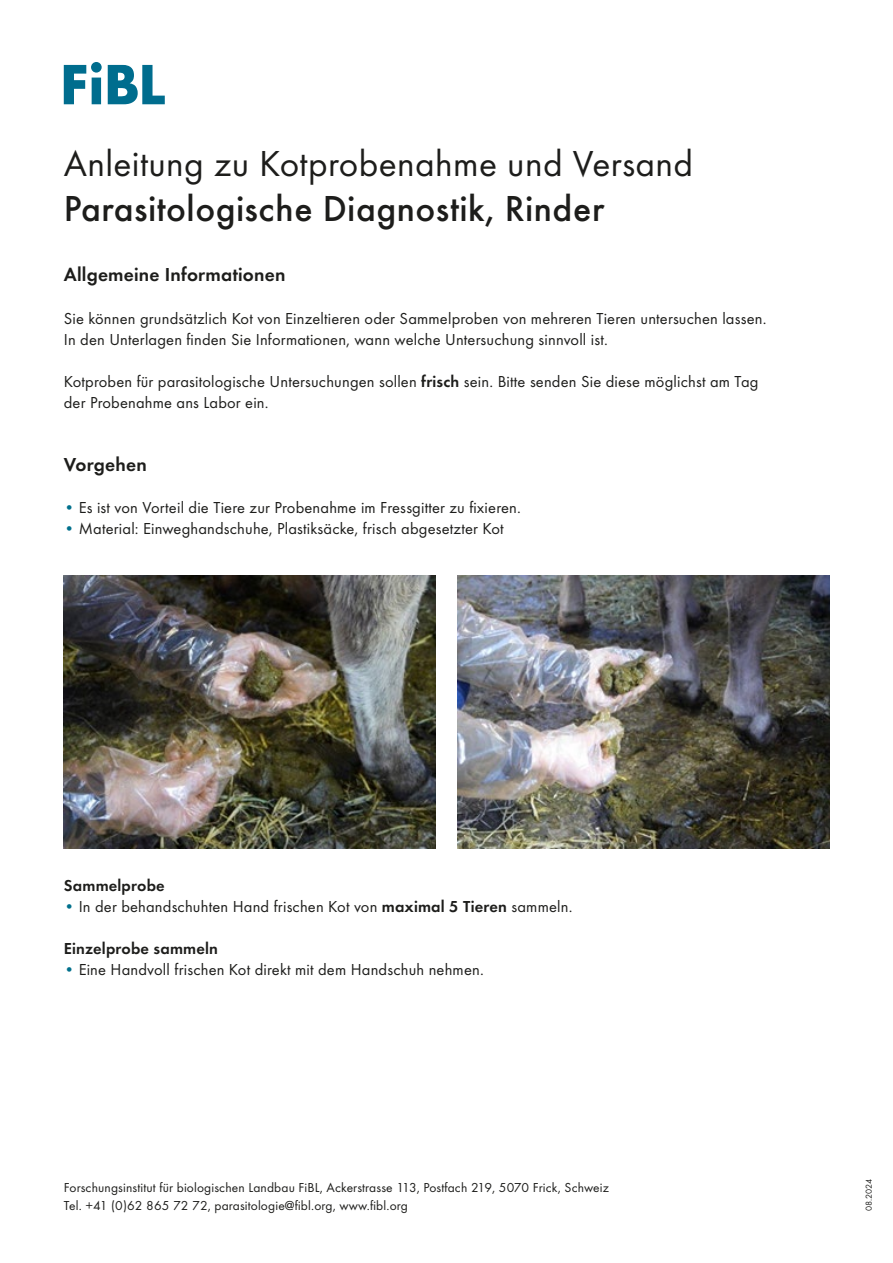
<style>
.page{position:relative;width:893px;height:1263px;background:#fff}
.page>*{position:absolute;margin:0;border:0;box-sizing:border-box;transform-origin:0 0}
.t1{font:37.5px "Function Pro";letter-spacing:.01em;color:#1d1d1b}
.t2{font:500 37.5px "Function Pro";letter-spacing:.01em;color:#1d1d1b}
.t3{font:600 19.5px "Function Pro";letter-spacing:.01em;color:#1d1d1b}
.t4{font:16.5px/21px "Function Pro";letter-spacing:.01em;color:#1d1d1b}
.t5{font:600 16.5px "Function Pro";letter-spacing:.01em;color:#1d1d1b}
.t6{font:13.5px/18px "Function Pro";letter-spacing:.01em;color:#1d1d1b}
.t7{font:9px "Function Pro";letter-spacing:.01em;color:#1d1d1b}
.s1{font-weight:600}
.s2{color:#00708c}
</style>
<div class="page">
<svg style="left:64px;top:62px;width:101px;height:42px"></svg>
<img style="left:64px;top:575px;width:372px;height:273px">
<img style="left:457px;top:575px;width:372px;height:273px">
<h1 class="t1" style="left:64px;top:142px;width:631px">Anleitung zu Kotprobenahme und Versand</h1>
<h1 class="t2" style="left:64px;top:186px;width:542px">Parasitologische Diagnostik, Rinder</h1>
<p class="t3" style="left:64px;top:263px;width:223px">Allgemeine Informationen</p>
<p class="t4" style="left:64px;top:307px;width:704px">Sie können grundsätzlich Kot von Einzeltieren oder Sammelproben von mehreren Tieren untersuchen lassen.<br>In den Unterlagen finden Sie Informationen, wann welche Untersuchung sinnvoll ist.</p>
<p class="t4" style="left:64px;top:370px;width:696px">Kotproben für parasitologische Untersuchungen sollen <span class="s1">frisch</span> sein. Bitte senden Sie diese möglichst am Tag der Probenahme ans Labor ein.</p>
<p class="t3" style="left:64px;top:452px;width:85px">Vorgehen</p>
<p class="t4" style="left:64px;top:496px;width:459px"><span class="s2">•</span> Es ist von Vorteil die Tiere zur Probenahme im Fressgitter zu fixieren.</p>
<p class="t4" style="left:64px;top:517px;width:441px"><span class="s2">•</span> Material: Einweghandschuhe, Plastiksäcke, frisch abgesetzter Kot</p>
<p class="t5" style="left:64px;top:875px;width:103px">Sammelprobe</p>
<p class="t4" style="left:64px;top:895px;width:510px"><span class="s2">•</span> In der behandschuhten Hand frischen Kot von <span class="s1">maximal 5 Tieren</span> sammeln.</p>
<p class="t5" style="left:64px;top:938px;width:156px">Einzelprobe sammeln</p>
<p class="t4" style="left:64px;top:958px;width:422px"><span class="s2">•</span> Eine Handvoll frischen Kot direkt mit dem Handschuh nehmen.</p>
<p class="t6" style="left:64px;top:1179px;width:547px">Forschungsinstitut für biologischen Landbau FiBL, Ackerstrasse 113, Postfach 219, 5070 Frick, Schweiz<br>Tel. +41 (0)62 865 72 72, parasitologie@fibl.org, www.fibl.org</p>
<p class="t7" style="left:863px;top:1211px;width:35px;rotate:-90deg">08.2024</p>
</div>
